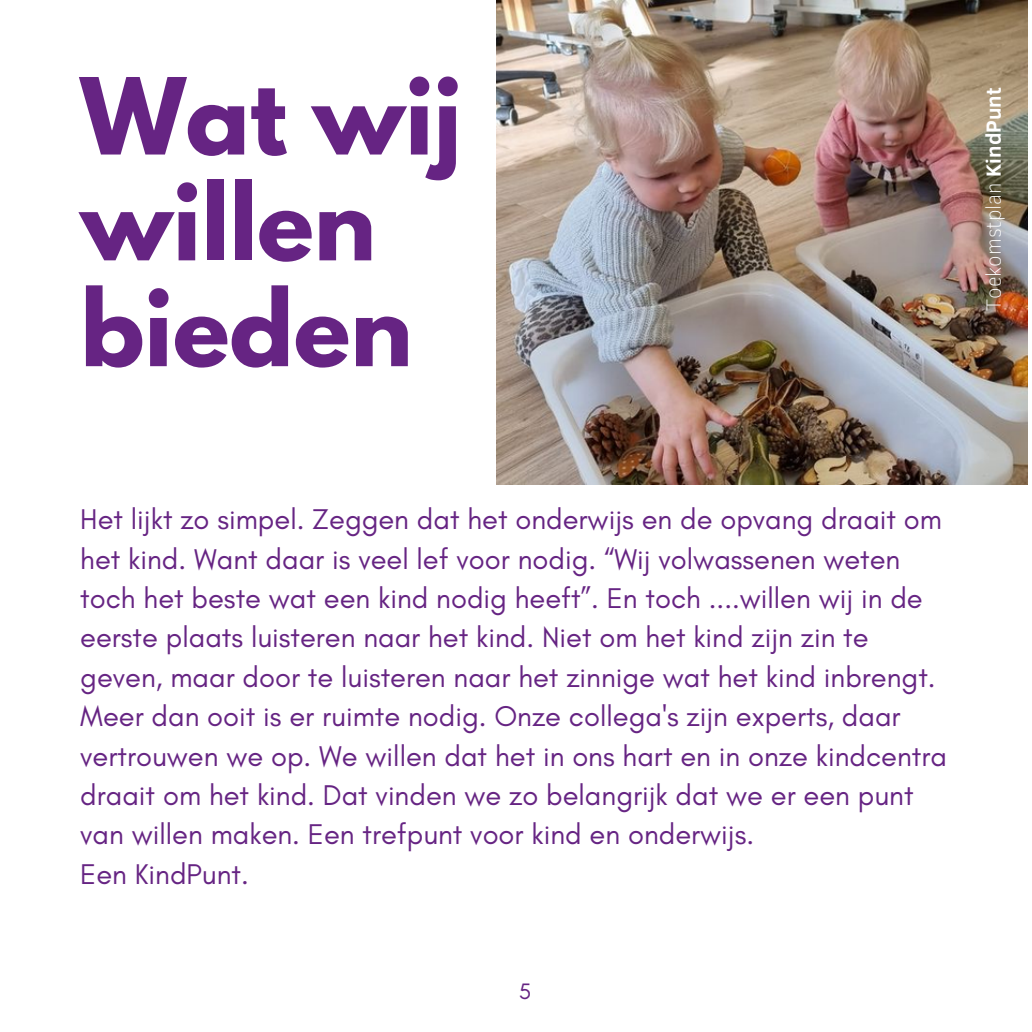
<style>
.page{position:relative;width:1032px;height:1032px;background:#fff}
.page>*{position:absolute;margin:0;border:0;box-sizing:border-box;transform-origin:0 0}
.t1{font:700 93.98px/105.9px "League Spartan";color:#662483}
.t2{font:29.05px/39.4px "Glacial Indifference";color:#662483}
.t3{font:22.75px "Glacial Indifference";color:#662483}
.t4{font:100 21px "Clear Sans";color:#fff}
.s1{font-weight:700}
</style>
<div class="page">
<img style="left:496px;top:0;width:531px;height:484px">
<p class="t1" style="left:80px;top:76px;width:383px">Wat wij willen bieden</p>
<h2 class="t4" style="left:978px;top:311px;width:224px;rotate:-90deg">Toekomstplan <span class="s1">KindPunt</span></h2>
<p class="t2" style="left:80px;top:499px;width:868px">Het lijkt zo simpel. Zeggen dat het onderwijs en de opvang draait om het kind. Want daar is veel lef voor nodig. “Wij volwassenen weten toch het beste wat een kind nodig heeft”. En toch ....willen wij in de eerste plaats luisteren naar het kind. Niet om het kind zijn zin te geven, maar door te luisteren naar het zinnige wat het kind inbrengt.<br>Meer dan ooit is er ruimte nodig. Onze collega's zijn experts, daar vertrouwen we op. We willen dat het in ons hart en in onze kindcentra draait om het kind. Dat vinden we zo belangrijk dat we er een punt van willen maken. Een trefpunt voor kind en onderwijs.<br>Een KindPunt.</p>
<p class="t3" style="left:519px;top:977px;width:14px">5</p>
</div>
